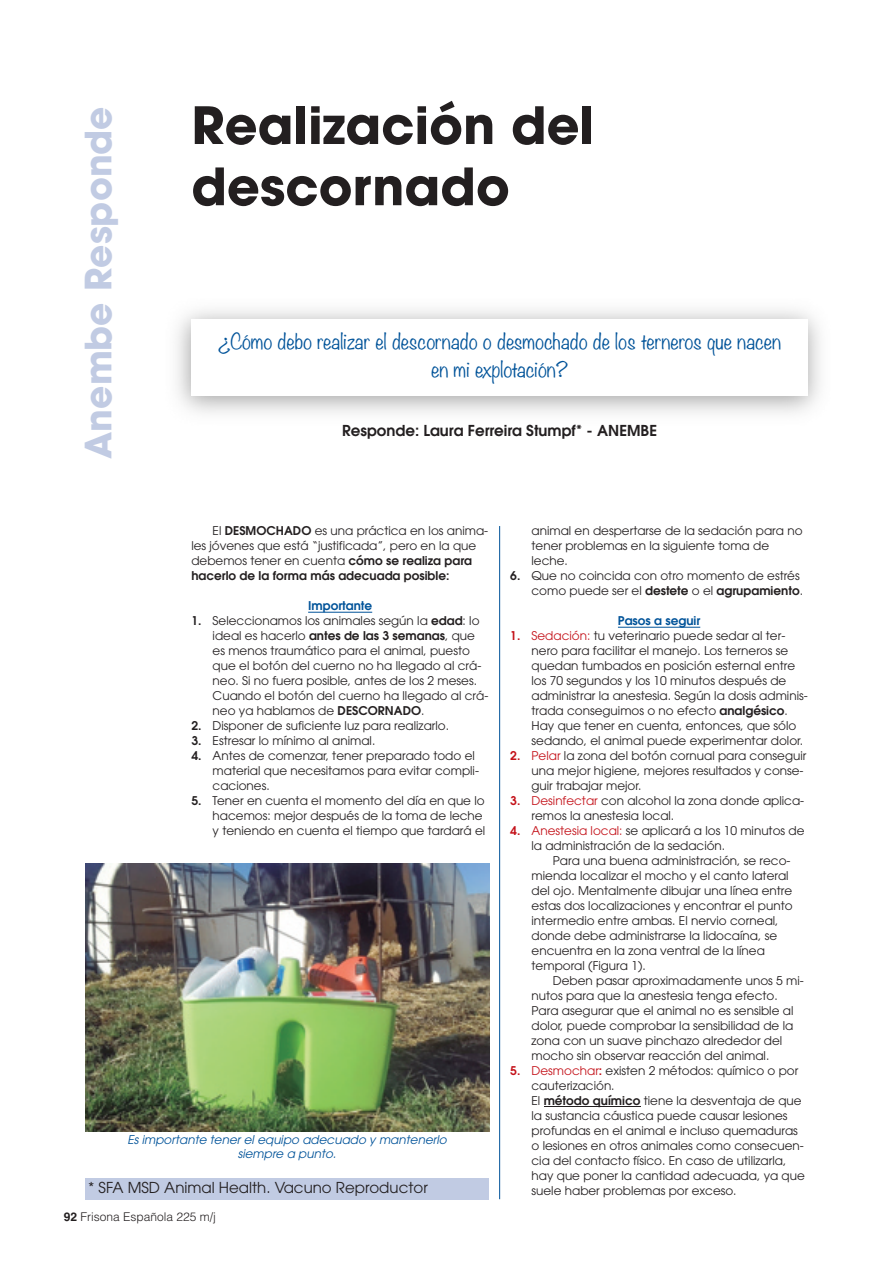
<style>
.page{position:relative;width:893px;height:1263px;background:#fff}
.page>*{position:absolute;margin:0;border:0;box-sizing:border-box;transform-origin:0 0}
.t1{font:700 51px/61.2px "Avant Garde";color:#231f20}
.t2{font:700 36px "Avant Garde";color:#c1cbe3}
.t3{font:300 19.5px/28.5px "Noteworthy";color:#015399;text-align:center}
.t4{font:15px "Avant Garde";color:#231f20}
.t5{font:600 15px "Avant Garde";color:#231f20}
.t6{font:12px/15px "Avant Garde";color:#231f20}
.t7{font:italic 12px/13.5px "Avant Garde";color:#015399;text-align:center}
.t8{font:300 12px "Helvetica";color:#231f20}
.t9{font:600 12px "Avant Garde";color:#015399}
.s1{font-weight:600}
.s2{font-weight:700}
.s3{font-weight:600;color:#c4121a}
.s4{color:#c4121a}
</style>
<div class="page">
<hr style="left:308px;top:612px;width:64px;height:1px;background:#015399">
<div style="left:85px;top:1178px;width:404px;height:21px;background:#c1cbe3"></div>
<hr style="left:499px;top:526px;width:1px;height:673px;background:#015399">
<img style="left:85px;top:863px;width:404px;height:268px">
<hr style="left:618px;top:627px;width:82px;height:1px;background:#015399">
<hr style="left:544px;top:1106px;width:96px;height:1px;background:#231f20">
<h2 class="t2" style="left:85px;top:459px;width:354px;rotate:-90deg">Anembe Responde</h2>
<h1 class="t1" style="left:191px;top:101px;width:404px">Realización del descornado</h1>
<h3 class="t3" style="left:218px;top:325px;width:564px">¿Cómo debo realizar el descornado o desmochado de los terneros que nacen en mi explotación?</h3>
<p class="t5" style="left:342px;top:425px;width:316px">Responde: Laura Ferreira Stumpf* - ANEMBE</p>
<p class="t6" style="left:191px;top:524px;width:298px;text-indent:21px">El <span class="s1">DESMOCHADO</span> es una práctica en los anima&shy;les jóvenes que está “justificada”, pero en la que debemos tener en cuenta <span class="s1">cómo se realiza para hacerlo de la forma más adecuada posible:</span></p>
<p class="t9" style="left:308px;top:601px;width:66px">Importante</p>
<p class="t6" style="left:213px;top:614px;width:277px;text-indent:-21px"><span class="s1">1.</span> Seleccionamos los animales según la <span class="s1">edad</span>: lo ideal es hacerlo <span class="s1">antes de las 3 semanas</span>, que es menos traumático para el animal, puesto que el botón del cuerno no ha llegado al crá&shy;neo. Si no fuera posible, antes de los 2 meses.<br>Cuando el botón del cuerno ha llegado al crá&shy;neo ya hablamos de <span class="s1">DESCORNADO</span>.</p>
<p class="t6" style="left:191px;top:719px;width:259px"><span class="s1">2.</span> Disponer de suficiente luz para realizarlo.</p>
<p class="t6" style="left:191px;top:734px;width:185px"><span class="s1">3.</span> Estresar lo mínimo al animal.</p>
<p class="t6" style="left:213px;top:749px;width:268px;text-indent:-21px"><span class="s1">4.</span> Antes de comenzar, tener preparado todo el material que necesitamos para evitar compli&shy;caciones.</p>
<p class="t6" style="left:213px;top:794px;width:274px;text-indent:-21px"><span class="s1">5.</span> Tener en cuenta el momento del día en que lo hacemos: mejor después de la toma de leche y teniendo en cuenta el tiempo que tardará el</p>
<p class="t7" style="left:127px;top:1134px;width:321px">Es importante tener el equipo adecuado y mantenerlo siempre a punto.</p>
<p class="t4" style="left:88px;top:1181px;width:341px">* SFA MSD Animal Health. Vacuno Reproductor</p>
<p class="t8" style="left:64px;top:1206px;width:154px"><span class="s2">92</span> Frisona Española 225 m/j</p>
<p class="t6" style="left:531px;top:524px;width:272px">animal en despertarse de la sedación para no tener problemas en la siguiente toma de leche.</p>
<p class="t6" style="left:510px;top:569px;width:294px;text-align:right"><span class="s1">6.</span> Que no coincida con otro momento de estrés como puede ser el <span class="s1">destete</span> o el <span class="s1">agrupamiento</span>.</p>
<p class="t9" style="left:618px;top:616px;width:84px">Pasos a seguir</p>
<p class="t6" style="left:531px;top:629px;width:278px;text-indent:-21px"><span class="s3">1.</span> <span class="s4">Sedación:</span> tu veterinario puede sedar al ter&shy;nero para facilitar el manejo. Los terneros se quedan tumbados en posición esternal entre los 70 segundos y los 10 minutos después de administrar la anestesia. Según la dosis adminis&shy;trada conseguimos o no efecto <span class="s1">analgésico</span>.<br>Hay que tener en cuenta, entonces, que sólo sedando, el animal puede experimentar dolor.</p>
<p class="t6" style="left:531px;top:749px;width:276px;text-indent:-21px"><span class="s3">2.</span> <span class="s4">Pelar</span> la zona del botón cornual para conseguir una mejor higiene, mejores resultados y conse&shy;guir trabajar mejor.</p>
<p class="t6" style="left:531px;top:794px;width:274px;text-indent:-21px"><span class="s3">3.</span> <span class="s4">Desinfectar</span> con alcohol la zona donde aplica&shy;remos la anestesia local.</p>
<p class="t6" style="left:531px;top:824px;width:274px;text-indent:-21px"><span class="s3">4.</span> <span class="s4">Anestesia local:</span> se aplicará a los 10 minutos de la administración de la sedación.</p>
<p class="t6" style="left:531px;top:854px;width:263px;text-indent:21px">Para una buena administración, se reco&shy;mienda localizar el mocho y el canto lateral del ojo. Mentalmente dibujar una línea entre estas dos localizaciones y encontrar el punto intermedio entre ambas. El nervio corneal, donde debe administrarse la lidocaína, se encuentra en la zona ventral de la línea temporal (Figura 1).</p>
<p class="t6" style="left:531px;top:974px;width:274px;text-indent:21px">Deben pasar aproximadamente unos 5 mi&shy;nutos para que la anestesia tenga efecto.<br>Para asegurar que el animal no es sensible al dolor, puede comprobar la sensibilidad de la zona con un suave pinchazo alrededor del mocho sin observar reacción del animal.</p>
<p class="t6" style="left:531px;top:1064px;width:275px;text-indent:-21px"><span class="s3">5.</span> <span class="s4">Desmochar</span><span class="s3">:</span> existen 2 métodos: químico o por cauterización.<br>El <span class="s1">método químico</span> tiene la desventaja de que la sustancia cáustica puede causar lesiones profundas en el animal e incluso quemaduras o lesiones en otros animales como consecuen&shy;cia del contacto físico. En caso de utilizarla, hay que poner la cantidad adecuada, ya que suele haber problemas por exceso.</p>
</div>
